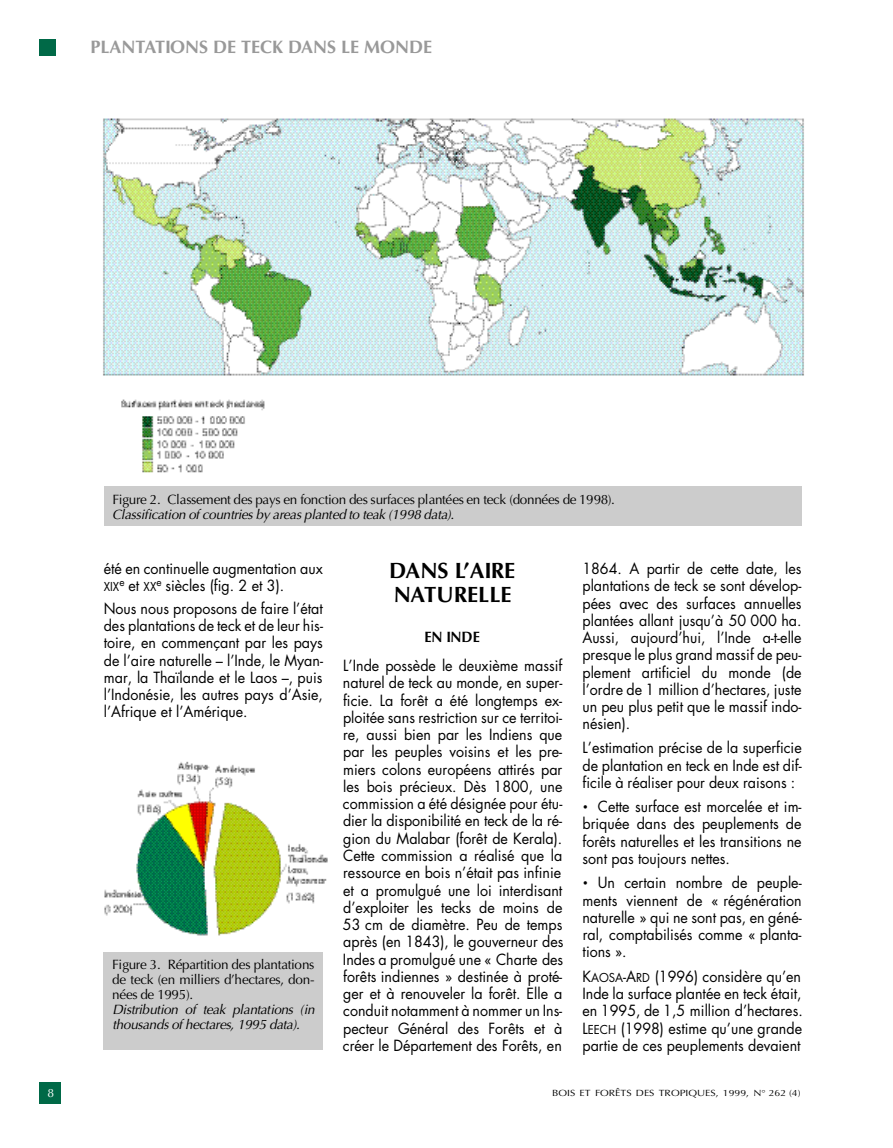
<style>
.page{position:relative;width:893px;height:1148px;background:#fff}
.page>*{position:absolute;margin:0;border:0;box-sizing:border-box;transform-origin:0 0}
.t1{font:700 22.2px/24px "Optima";color:#000}
.t2{font:700 18px "Optima";color:#999}
.t3{font:15px/17.2px "Futura";color:#000;text-align:justify;scale:.95 1}
.t4{font:700 15px "Optima";color:#000;scale:.95 1}
.t5{font:13.5px/15px "Optima";letter-spacing:-.03em;color:#000;text-align:justify}
.t6{font:italic 13.5px/15px "Optima";letter-spacing:-.03em;color:#000}
.t7{font:12px "Optima";color:#fff}
.t8{font:9px "Optima";color:#000;scale:1.16 1}
.s1{font-size:12px}
</style>
<div class="page">
<div style="left:40px;top:1082px;width:21px;height:21px;background:#006947"></div>
<div style="left:40px;top:40px;width:16px;height:16px;background:#006947"></div>
<img style="left:103px;top:118px;width:701px;height:355px">
<div style="left:104px;top:486px;width:697px;height:40px;background:#ccc"></div>
<img style="left:104px;top:761px;width:223px;height:175px">
<div style="left:104px;top:952px;width:218px;height:98px;background:#ccc"></div>
<p class="t2" style="left:90px;top:40px;width:343px">PLANTATIONS DE TECK DANS LE MONDE</p>
<p class="t5" style="left:112px;top:493px;width:504px">Figure 2. Classement des pays en fonction des surfaces plantées en teck (données de 1998).</p>
<p class="t6" style="left:112px;top:508px;width:343px">Classification of countries by areas planted to teak (1998 data).</p>
<p class="t3" style="left:104px;top:561px;width:232px">été en continuelle augmentation aux<br><span class="s1">XIX</span><sup>e</sup> et <span class="s1">XX</span><sup>e</sup> siècles (fig. 2 et 3).</p>
<p class="t3" style="left:104px;top:601px;width:233px">Nous nous proposons de faire l’état des plantations de teck et de leur his&shy;toire, en commençant par les pays de l’aire naturelle – l’Inde, le Myan&shy;mar, la Thaïlande et le Laos –, puis l’Indonésie, les autres pays d’Asie, l’Afrique et l’Amérique.</p>
<p class="t5" style="left:112px;top:958px;width:204px">Figure 3. Répartition des plantations de teck (en milliers d’hectares, don&shy;nées de 1995).</p>
<p class="t6" style="left:112px;top:1003px;width:204px">Distribution of teak plantations (in thousands of hectares, 1995 data).</p>
<h1 class="t1" style="left:389px;top:561px;width:128px">DANS L’AIRE<br>NATURELLE</h1>
<p class="t4" style="left:424px;top:630px;width:60px">EN INDE</p>
<p class="t3" style="left:343px;top:658px;width:234px;text-align:left">L’Inde possède le deuxième massif naturel de teck au monde, en super&shy;ficie. La forêt a été longtemps ex&shy;ploitée sans restriction sur ce territoi&shy;re, aussi bien par les Indiens que par les peuples voisins et les pre&shy;miers colons européens attirés par les bois précieux. Dès 1800, une commission a été désignée pour étu&shy;dier la disponibilité en teck de la ré&shy;gion du Malabar (forêt de Kerala).<br>Cette commission a réalisé que la ressource en bois n’était pas infinie et a promulgué une loi interdisant d’exploiter les tecks de moins de 53 cm de diamètre. Peu de temps après (en 1843), le gouverneur des Indes a promulgué une « Charte des forêts indiennes » destinée à proté&shy;ger et à renouveler la forêt. Elle a conduit notamment à nommer un Ins&shy;pecteur Général des Forêts et à créer le Département des Forêts, en</p>
<p class="t3" style="left:582px;top:561px;width:232px">1864. A partir de cette date, les plantations de teck se sont dévelop&shy;pées avec des surfaces annuelles plantées allant jusqu’à 50 000 ha.<br>Aussi, aujourd’hui, l’Inde a-t-elle presque le plus grand massif de peu&shy;plement artificiel du monde (de l’ordre de 1 million d’hectares, juste un peu plus petit que le massif indo&shy;nésien).</p>
<p class="t3" style="left:582px;top:740px;width:232px">L’estimation précise de la superficie de plantation en teck en Inde est dif&shy;ficile à réaliser pour deux raisons :</p>
<p class="t3" style="left:582px;top:799px;width:232px">• Cette surface est morcelée et im&shy;briquée dans des peuplements de forêts naturelles et les transitions ne sont pas toujours nettes.</p>
<p class="t3" style="left:582px;top:875px;width:232px">• Un certain nombre de peuple&shy;ments viennent de « régénération naturelle » qui ne sont pas, en géné&shy;ral, comptabilisés comme « planta&shy;tions ».</p>
<p class="t3" style="left:582px;top:969px;width:233px">K<span class="s1">AOSA</span>-A<span class="s1">RD</span> (1996) considère qu’en Inde la surface plantée en teck était, en 1995, de 1,5 million d’hectares.<br>L<span class="s1">EECH</span> (1998) estime qu’une grande partie de ces peuplements devaient</p>
<p class="t7" style="left:47px;top:1087px;width:8px">8</p>
<p class="t8" style="left:552px;top:1089px;width:216px">BOIS ET FORÊTS DES TROPIQUES, 1999, N° 262 (4)</p>
</div>
